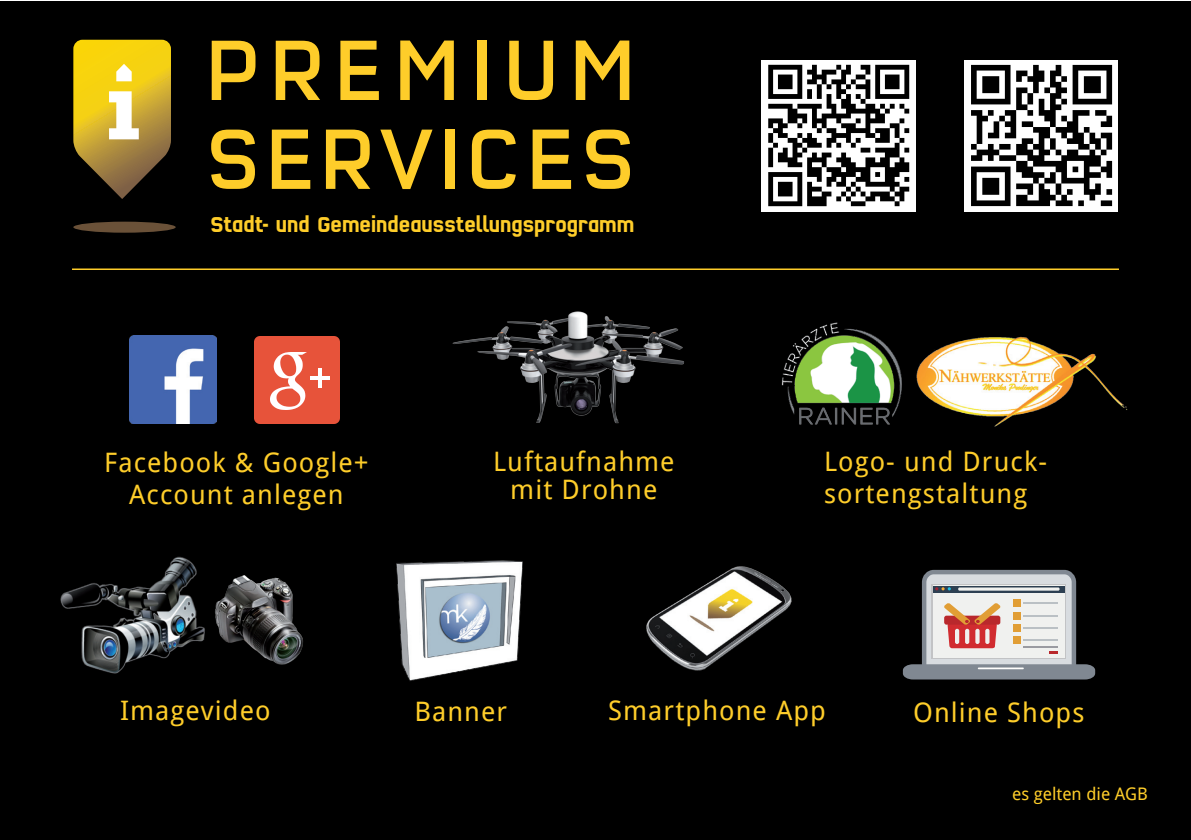
<style>
.page{position:relative;width:1191px;height:840px;background:#fff}
.page>*{position:absolute;margin:0;border:0;box-sizing:border-box;transform-origin:0 0}
.t1{font:88.8px/88.8px "Q Type Comp";letter-spacing:.09em;color:#fecd2a}
.t2{font:26.8px/31.6px "Droid Sans";letter-spacing:.04em;color:#fecd2a;text-align:center}
.t3{font:500 22.4px "Q Type Comp";color:#fecd2a}
.t4{font:17.4px "Droid Sans";color:#fecd2a}
</style>
<div class="page">
<div style="left:0;top:1px;width:1190px;height:838px;background:#000"></div>
<svg style="left:73px;top:40px;width:98px;height:159px"></svg>
<svg style="left:73px;top:221px;width:103px;height:11px"></svg>
<img style="left:781px;top:322px;width:121px;height:103px">
<img style="left:916px;top:336px;width:212px;height:90px">
<img style="left:60px;top:556px;width:145px;height:118px">
<img style="left:215px;top:575px;width:88px;height:90px">
<img style="left:452px;top:311px;width:232px;height:113px">
<img style="left:646px;top:566px;width:146px;height:105px">
<img style="left:397px;top:560px;width:126px;height:121px">
<hr style="left:72px;top:268px;width:1047px;height:2px;background:#fecd2a">
<img style="left:129px;top:335px;width:88px;height:88px">
<img style="left:254px;top:336px;width:86px;height:88px">
<div style="left:924px;top:571px;width:150px;height:103px;background:#d8dce0;border-radius:10px"></div>
<div style="left:922px;top:569px;width:154px;height:107px;border:4px solid #808892;border-radius:10px"></div>
<svg style="left:931px;top:584px;width:135px;height:75px"></svg>
<svg style="left:903px;top:664px;width:192px;height:15px;background:#7f8790"></svg>
<div style="left:933px;top:585px;width:131px;height:72px;background:#f0f1ef"></div>
<svg style="left:933px;top:586px;width:131px;height:6px"></svg>
<svg style="left:935px;top:587px;width:16px;height:3px"></svg>
<hr style="left:958px;top:587px;width:101px;height:3px;background:#f0f1ef">
<hr style="left:977px;top:667px;width:46px;height:2px;background:#fffefd">
<svg style="left:944px;top:603px;width:56px;height:45px"></svg>
<div style="left:1013px;top:599px;width:8px;height:7px;background:#e19e35"></div>
<div style="left:1013px;top:611px;width:8px;height:8px;background:#e19e35"></div>
<div style="left:1013px;top:623px;width:8px;height:8px;background:#e19e35"></div>
<div style="left:1013px;top:636px;width:8px;height:8px;background:#e19e35"></div>
<hr style="left:1023px;top:602px;width:35px;height:1px;background:#bac0c4">
<hr style="left:1023px;top:614px;width:35px;height:2px;background:#bac0c4">
<hr style="left:1023px;top:627px;width:35px;height:1px;background:#bac0c4">
<hr style="left:1023px;top:639px;width:35px;height:2px;background:#bac0c4">
<hr style="left:1023px;top:646px;width:35px;height:1px;background:#9a9ba1">
<svg style="left:1049px;top:651px;width:9px;height:2px"></svg>
<img style="left:964px;top:60px;width:153px;height:151px">
<img style="left:762px;top:60px;width:153px;height:151px">
<h1 class="t1" style="left:207px;top:26px;width:428px">PREMIUM<br>SERVICES</h1>
<p class="t3" style="left:210px;top:211px;width:425px">Stadt- und Gemeindeausstellungsprogramm</p>
<p class="t2" style="left:104px;top:447px;width:266px">Facebook &amp; Google+<br>Account anlegen</p>
<p class="t2" style="left:493px;top:447px;width:183px;line-height:28.4px">Luftaufnahme mit Drohne</p>
<p class="t2" style="left:824px;top:446px;width:224px;text-align:left">Logo- und Druck&shy;sortengstaltung</p>
<p class="t2" style="left:120px;top:694px;width:152px">Imagevideo</p>
<p class="t2" style="left:414px;top:695px;width:94px">Banner</p>
<p class="t2" style="left:608px;top:694px;width:219px">Smartphone App</p>
<p class="t2" style="left:913px;top:696px;width:173px">Online Shops</p>
<p class="t4" style="left:1012px;top:783px;width:137px">es gelten die AGB</p>
</div>
